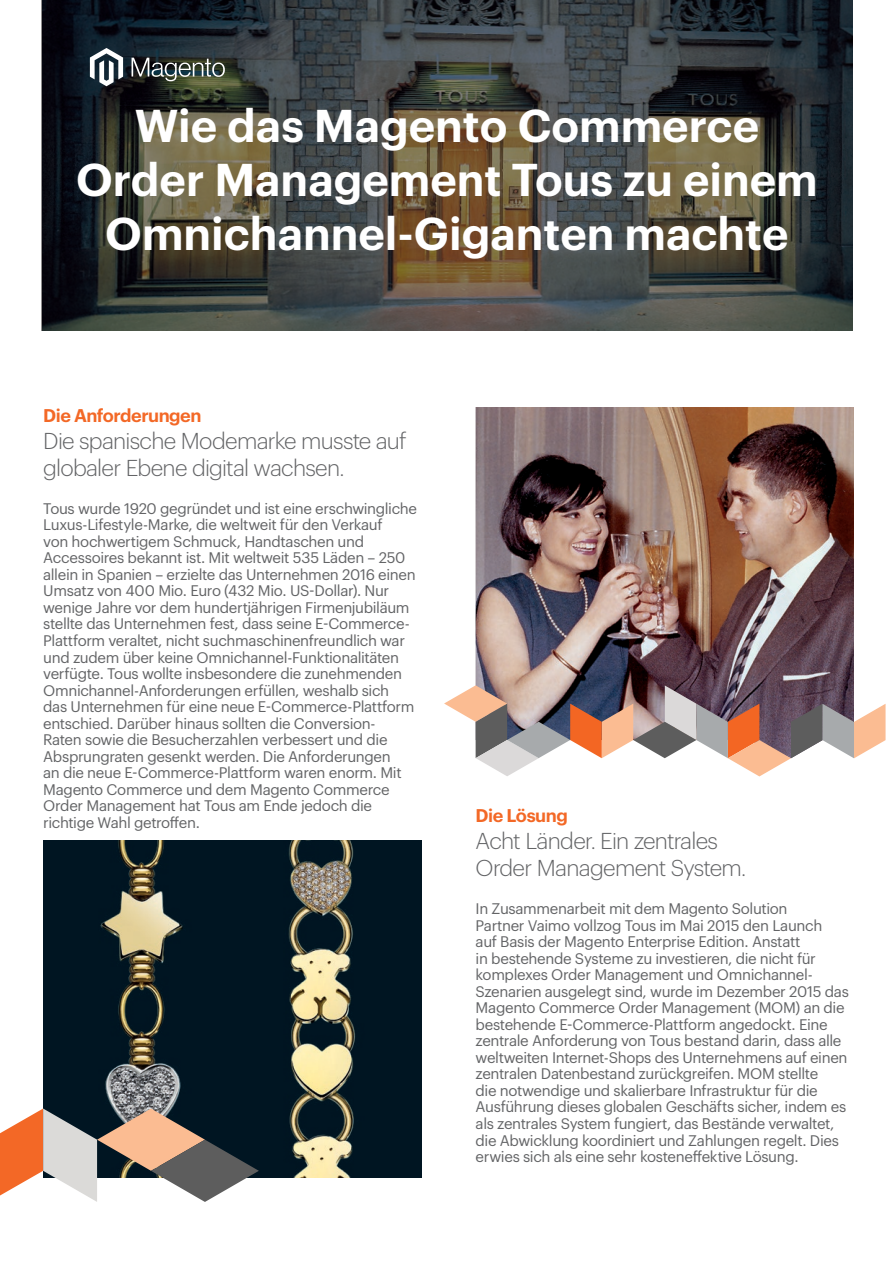
<style>
.page{position:relative;width:894px;height:1263px;background:#fff}
.page>*{position:absolute;margin:0;border:0;box-sizing:border-box;transform-origin:0 0}
.t1{font:600 45px/54px "Graphik";color:#fff;text-align:center}
.t2{font:300 22.5px/27px "Graphik";letter-spacing:-.03em;color:#636466}
.t3{font:600 18px "Graphik";letter-spacing:-.025em;color:#f36826}
.t4{font:15px/16.5px "Graphik";letter-spacing:-.025em;color:#636466}
</style>
<div class="page">
<img style="left:43px;top:841px;width:378px;height:336px">
<svg style="left:41px;top:0;width:811px;height:330px;background:#41413b"></svg>
<svg style="left:90px;top:48px;width:33px;height:38px"></svg>
<svg style="left:131px;top:58px;width:94px;height:23px;background:#565e57"></svg>
<svg style="left:0;top:1108px;width:259px;height:93px"></svg>
<img style="left:475px;top:407px;width:378px;height:278px">
<svg style="left:444px;top:685px;width:441px;height:91px"></svg>
<p class="t1" style="left:76px;top:95px;width:742px">Wie das Magento Commerce<br>Order Management Tous zu einem<br>Omnichannel-Giganten machte</p>
<p class="t3" style="left:43px;top:401px;width:160px">Die Anforderungen</p>
<p class="t2" style="left:43px;top:425px;width:365px">Die spanische Modemarke musste auf globaler Ebene digital wachsen.</p>
<p class="t4" style="left:43px;top:499px;width:375px">Tous wurde 1920 gegründet und ist eine erschwingliche Luxus-Lifestyle-Marke, die weltweit für den Verkauf<br>von hochwertigem Schmuck, Handtaschen und Accessoires bekannt ist. Mit weltweit 535 Läden – 250 allein in Spanien – erzielte das Unternehmen 2016 einen Umsatz von 400 Mio. Euro (432 Mio. US-Dollar). Nur wenige Jahre vor dem hundertjährigen Firmenjubiläum stellte das Unternehmen fest, dass seine E-Commerce-Plattform veraltet, nicht suchmaschinenfreundlich war und zudem über keine Omnichannel-Funktionalitäten verfügte. Tous wollte insbesondere die zunehmenden Omnichannel-Anforderungen erfüllen, weshalb sich<br>das Unternehmen für eine neue E-Commerce-Plattform entschied. Darüber hinaus sollten die Conversion-Raten sowie die Besucherzahlen verbessert und die Absprungraten gesenkt werden. Die Anforderungen<br>an die neue E-Commerce-Plattform waren enorm. Mit Magento Commerce und dem Magento Commerce Order Management hat Tous am Ende jedoch die richtige Wahl getroffen.</p>
<p class="t3" style="left:475px;top:802px;width:94px">Die Lösung</p>
<p class="t2" style="left:475px;top:826px;width:272px">Acht Länder. Ein zentrales<br>Order Management System.</p>
<p class="t4" style="left:475px;top:899px;width:374px">In Zusammenarbeit mit dem Magento Solution<br>Partner Vaimo vollzog Tous im Mai 2015 den Launch<br>auf Basis der Magento Enterprise Edition. Anstatt<br>in bestehende Systeme zu investieren, die nicht für komplexes Order Management und Omnichannel-Szenarien ausgelegt sind, wurde im Dezember 2015 das Magento Commerce Order Management (MOM) an die bestehende E-Commerce-Plattform angedockt. Eine zentrale Anforderung von Tous bestand darin, dass alle weltweiten Internet-Shops des Unternehmens auf einen zentralen Datenbestand zurückgreifen. MOM stellte<br>die notwendige und skalierbare Infrastruktur für die Ausführung dieses globalen Geschäfts sicher, indem es als zentrales System fungiert, das Bestände verwaltet, die Abwicklung koordiniert und Zahlungen regelt. Dies erwies sich als eine sehr kosteneffektive Lösung.</p>
</div>
